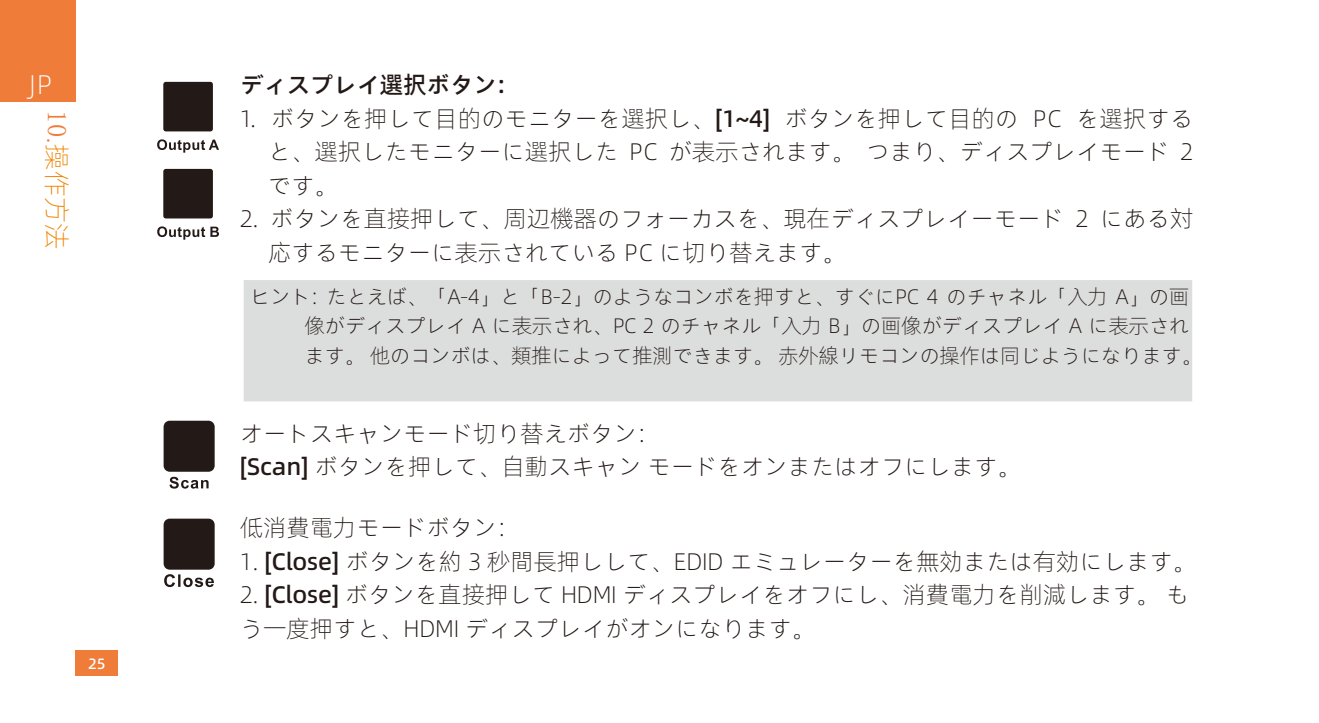
<style>
.page{position:relative;width:1319px;height:723px;background:#fff}
.page>*{position:absolute;margin:0;border:0;box-sizing:border-box;transform-origin:0 0}
.t1{font:700 27px "Arial";color:#fff}
.t2{font:27px "Alibaba Pu Hui Ti 2 35 Thin";color:#fff}
.t3{font:26.7px "Alibaba Pu Hui Ti 2 35 Thin";color:#f08300}
.t4{font:24px/33.6px "Alibaba Pu Hui Ti 2 35 Thin";letter-spacing:-.01em;color:#231916}
.t5{font:24px "Alibaba Pu Hui Ti 2 65 Medium";letter-spacing:-.015em;color:#231916}
.t6{font:21px/29.4px "Alibaba Pu Hui Ti 2 35 Thin";letter-spacing:-.025em;color:#231916}
.t7{font:15px "Alibaba Pu Hui Ti 2 65 Medium";color:#fff}
.s1{font-family:"Sim Sun";font-size:27px;color:#ef7c38}
.s2{font-size:27px;color:#ef7c38}
.s3{font-family:"Alibaba Pu Hui Ti 2 65 Medium"}
</style>
<div class="page">
<div style="left:163px;top:82px;width:50px;height:49px;background:#231916"></div>
<div style="left:163px;top:169px;width:50px;height:49px;background:#231916"></div>
<div style="left:76px;top:651px;width:42px;height:25px;background:#ef7c38"></div>
<div style="left:0;top:0;width:76px;height:102px;background:#ef7c38"></div>
<div style="left:243px;top:280px;width:949px;height:122px;background:#dcdddd"></div>
<svg style="left:157px;top:139px;width:62px;height:14px"></svg>
<svg style="left:157px;top:226px;width:62px;height:14px"></svg>
<svg style="left:163px;top:519px;width:52px;height:68px"></svg>
<svg style="left:163px;top:421px;width:52px;height:68px"></svg>
<p class="t1" style="left:31px;top:74px;width:40px">ZH</p>
<p class="t2" style="left:30px;top:71px;width:24px">JP</p>
<p class="t3" style="left:70px;top:110px;width:141px;rotate:90deg"><span class="s1">10</span><span class="s2">.</span>操作方法</p>
<p class="t7" style="left:88px;top:656px;width:19px">25</p>
<p class="t5" style="left:240px;top:72px;width:267px">ディスプレイ選択ボタン:</p>
<p class="t4" style="left:268px;top:101px;width:926px;text-align:justify;text-indent:-28px">1. ボタンを押して目的のモニターを選択し、<span class="s3">[1~4]</span> ボタンを押して目的の PC を選択すると、選択したモニターに選択した PC が表示されます。 つまり、ディスプレイモード 2です。</p>
<p class="t4" style="left:268px;top:202px;width:926px;text-indent:-28px">2. ボタンを直接押して、周辺機器のフォーカスを、現在ディスプレイーモード 2 にある対応するモニターに表示されている PC に切り替えます。</p>
<p class="t6" style="left:304px;top:282px;width:899px;text-indent:-54px">ヒント: たとえば、「A-4」と「B-2」のようなコンボを押すと、すぐにPC 4 のチャネル「入力 A」の画像がディスプレイ A に表示され、PC 2 のチャネル「入力 B」の画像がディスプレイ A に表示されます。他のコンボは、類推によって推測できます。赤外線リモコンの操作は同じようになります。</p>
<p class="t4" style="left:240px;top:417px;width:782px">オートスキャンモード切り替えボタン：<br><span class="s3">[Scan]</span> ボタンを押して、自動スキャン モードをオンまたはオフにします。</p>
<p class="t4" style="left:240px;top:511px;width:282px">低消費電力モードボタン：</p>
<p class="t4" style="left:240px;top:545px;width:958px">1. <span class="s3">[Close]</span> ボタンを約 3 秒間長押しして、EDID エミュレーターを無効または有効にします。</p>
<p class="t4" style="left:240px;top:578px;width:950px">2. <span class="s3">[Close]</span> ボタンを直接押して HDMI ディスプレイをオフにし、消費電力を削減します。 もう一度押すと、HDMI ディスプレイがオンになります。</p>
</div>
